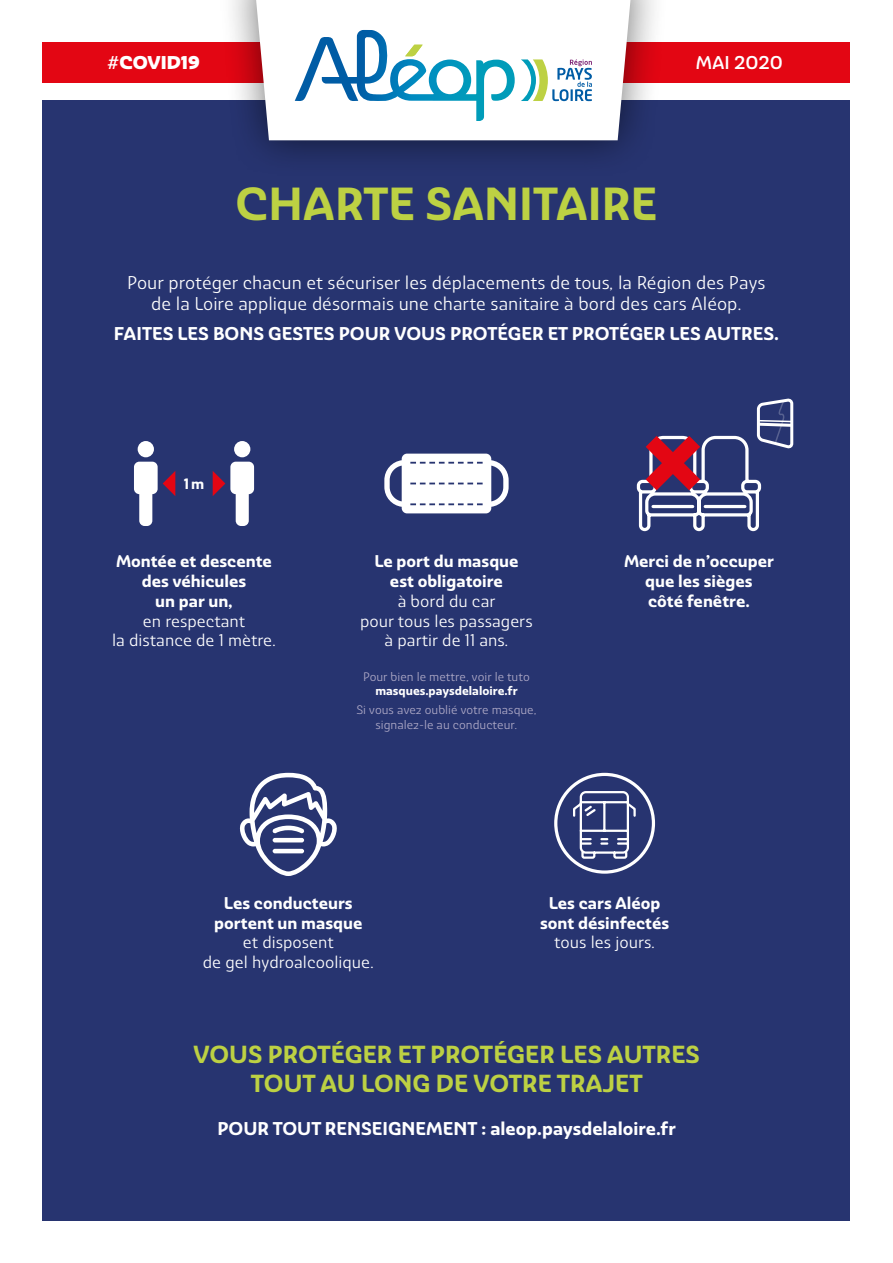
<style>
.page{position:relative;width:893px;height:1263px;background:#fff}
.page>*{position:absolute;margin:0;border:0;box-sizing:border-box;transform-origin:0 0}
.t1{font:700 45px "Ashemore Norm";color:#bdd143}
.t2{font:700 24px/28.8px "Ashemore Norm";color:#bdd143;text-align:center}
.t3{font:18px/21.6px "Ashemore Norm";color:#fff;text-align:center}
.t4{font:700 18px "Ashemore Norm";color:#fff}
.t5{font:900 18px "Ashemore Norm";color:#fff}
.t6{font:500 18px "Ashemore Norm";color:#fff}
.t7{font:700 16.5px/19.8px "Ashemore Norm";color:#fff;text-align:center}
.t8{font:16.5px/19.8px "Ashemore Norm";color:#fff;text-align:center}
.t9{font:700 14.55px "Ashemore Norm";color:#fff}
.t10{font:12px/14.4px "Ashemore Norm";color:#afaac7;text-align:center}
.t11{font:700 12px "Ashemore Norm";color:#fff}
.s1{font-weight:500}
</style>
<div class="page">
<div style="left:43px;top:100px;width:807px;height:1120px;background:#273470"></div>
<div style="left:43px;top:43px;width:807px;height:40px;background:#e30613"></div>
<div style="left:218px;top:0;width:450px;height:178px;background:#000;opacity:.55"></div>
<div style="left:256px;top:0;width:374px;height:140px;background:#fff"></div>
<div style="left:554px;top:773px;width:101px;height:101px;border:3px solid #fff;border-radius:50%"></div>
<svg style="left:572px;top:791px;width:65px;height:69px"></svg>
<svg style="left:239px;top:773px;width:98px;height:103px"></svg>
<hr style="left:273px;top:838px;width:31px;height:4px;background:#fff;border-radius:2px">
<hr style="left:273px;top:849px;width:31px;height:4px;background:#fff;border-radius:2px">
<svg style="left:384px;top:454px;width:125px;height:59px"></svg>
<svg style="left:134px;top:441px;width:41px;height:85px"></svg>
<svg style="left:213px;top:441px;width:41px;height:85px"></svg>
<svg style="left:521px;top:59px;width:71px;height:42px"></svg>
<svg style="left:295px;top:30px;width:220px;height:91px"></svg>
<svg style="left:636px;top:399px;width:158px;height:133px"></svg>
<p class="t5" style="left:107px;top:51px;width:94px"><span class="s1">#</span>COVID19</p>
<p class="t6" style="left:696px;top:51px;width:89px">MAI 2020</p>
<h1 class="t1" style="left:236px;top:176px;width:423px">CHARTE SANITAIRE</h1>
<p class="t3" style="left:127px;top:271px;width:640px">Pour protéger chacun et sécuriser les déplacements de tous, la Région des Pays de la Loire applique désormais une charte sanitaire à bord des cars Aléop.</p>
<p class="t4" style="left:114px;top:323px;width:667px">FAITES LES BONS GESTES POUR VOUS PROTÉGER ET PROTÉGER LES AUTRES.</p>
<p class="t9" style="left:184px;top:475px;width:22px">1m</p>
<p class="t7" style="left:116px;top:551px;width:158px">Montée et descente des véhicules<br>un par un,</p>
<p class="t8" style="left:112px;top:611px;width:166px">en respectant<br>la distance de 1 mètre.</p>
<p class="t7" style="left:374px;top:551px;width:146px">Le port du masque est obligatoire</p>
<p class="t8" style="left:360px;top:591px;width:174px">à bord du car<br>pour tous les passagers à partir de 11 ans.</p>
<p class="t10" style="left:363px;top:669px;width:168px">Pour bien le mettre, voir le tuto</p>
<p class="t11" style="left:375px;top:683px;width:144px">masques.paysdelaloire.fr</p>
<p class="t10" style="left:356px;top:703px;width:182px">Si vous avez oublié votre masque, signalez-le au conducteur.</p>
<p class="t7" style="left:624px;top:551px;width:151px">Merci de n’occuper que les sièges<br>côté fenêtre.</p>
<p class="t7" style="left:214px;top:893px;width:150px">Les conducteurs portent un masque</p>
<p class="t8" style="left:203px;top:932px;width:173px">et disposent<br>de gel hydroalcoolique.</p>
<p class="t7" style="left:540px;top:893px;width:131px">Les cars Aléop sont désinfectés</p>
<p class="t8" style="left:554px;top:932px;width:102px">tous les jours.</p>
<h2 class="t2" style="left:193px;top:1040px;width:508px">VOUS PROTÉGER ET PROTÉGER LES AUTRES<br>TOUT AU LONG DE VOTRE TRAJET</h2>
<p class="t4" style="left:217px;top:1117px;width:460px">POUR TOUT RENSEIGNEMENT : aleop.paysdelaloire.fr</p>
</div>
